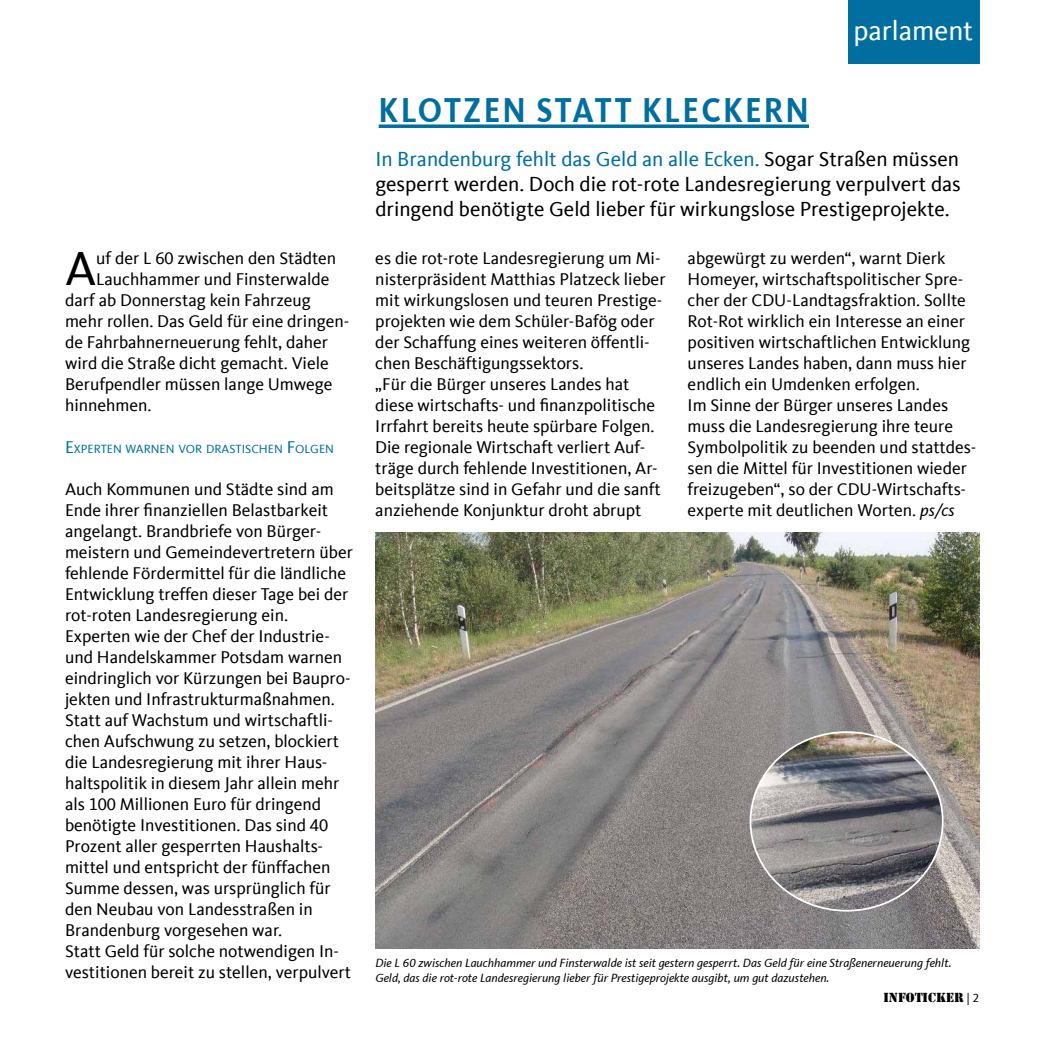
<style>
.page{position:relative;width:1042px;height:1042px;background:#fff}
.page>*{position:absolute;margin:0;border:0;box-sizing:border-box;transform-origin:0 0}
.t1{font:49px "CDU Kievit Tab";color:#000}
.t2{font:700 35.52px "CDU Kievit Tab";letter-spacing:.07em;color:#006f9f;scale:.88 1}
.t3{font:28px "CDU Kievit Tab";color:#fff}
.t4{font:21px/25.2px "CDU Kievit Tab";color:#000;text-align:justify}
.t5{font:17.5px/21px "CDU Kievit Tab";color:#000}
.t6{font:italic 12.25px/14.7px "CDU Kievit Tab";color:#000}
.t7{font:12.25px "CDU Kievit Tab";color:#006f9f}
.t8{font:12.25px "Stencil Std";color:#000}
.s1{font-size:17.5px}
.s2{color:#006f9f}
.s3{font-style:italic}
.s4{font-family:"CDU Kievit Tab"}
</style>
<div class="page">
<svg style="left:379px;top:124px;width:430px;height:4px;background:#1f80aa"></svg>
<div style="left:848px;top:0;width:132px;height:63px;background:#006f9f"></div>
<img style="left:375px;top:532px;width:605px;height:416px">
<img style="left:750px;top:732px;width:193px;height:178px">
<h1 class="t1" style="left:65px;top:241px;width:33px">A</h1>
<p class="t5" style="left:96px;top:248px;width:242px">uf der L 60 zwischen den Städten</p>
<p class="t5" style="left:96px;top:269px;width:235px">Lauchhammer und Finsterwalde</p>
<p class="t5" style="left:65px;top:290px;width:247px">darf ab Donnerstag kein Fahrzeug</p>
<p class="t5" style="left:65px;top:311px;width:286px">mehr rollen. Das Geld für eine dringen-</p>
<p class="t5" style="left:65px;top:332px;width:264px">de Fahrbahnerneuerung fehlt, daher</p>
<p class="t5" style="left:65px;top:353px;width:265px">wird die Straße dicht gemacht. Viele</p>
<p class="t5" style="left:65px;top:374px;width:269px">Berufpendler müssen lange Umwege</p>
<p class="t5" style="left:65px;top:395px;width:88px">hinnehmen.</p>
<p class="t7" style="left:65px;top:442px;width:270px"><span class="s1">E</span>XPERTEN WARNEN VOR DRASTISCHEN <span class="s1">F</span>OLGEN</p>
<p class="t5" style="left:65px;top:479px;width:289px">Auch Kommunen und Städte sind am Ende ihrer finanziellen Belastbarkeit angelangt. Brandbriefe von Bürger&shy;meistern und Gemeindevertretern über fehlende Fördermittel für die ländliche Entwicklung treffen dieser Tage bei der rot-roten Landesregierung ein.<br>Experten wie der Chef der Industrie&shy;und Handelskammer Potsdam warnen eindringlich vor Kürzungen bei Baupro&shy;jekten und Infrastrukturmaßnahmen.<br>Statt auf Wachstum und wirtschaftli&shy;chen Aufschwung zu setzen, blockiert die Landesregierung mit ihrer Haus&shy;haltspolitik in diesem Jahr allein mehr als 100 Millionen Euro für dringend benötigte Investitionen. Das sind 40<br>Prozent aller gesperrten Haushalts&shy;mittel und entspricht der fünffachen Summe dessen, was ursprünglich für den Neubau von Landesstraßen in Brandenburg vorgesehen war.<br>Statt Geld für solche notwendigen In&shy;vestitionen bereit zu stellen, verpulvert</p>
<h2 class="t2" style="left:379px;top:89px;width:490px">KLOTZEN STATT KLECKERN</h2>
<h3 class="t3" style="left:853px;top:15px;width:121px">parlament</h3>
<p class="t4" style="left:375px;top:146px;width:587px"><span class="s2">In Brandenburg fehlt das Geld an alle Ecken.</span> Sogar Straßen müssen gesperrt werden. Doch die rot-rote Landesregierung verpulvert das dringend benötigte Geld lieber für wirkungslose Prestigeprojekte.</p>
<p class="t5" style="left:375px;top:248px;width:292px">es die rot-rote Landesregierung um Mi&shy;nisterpräsident Matthias Platzeck lieber mit wirkungslosen und teuren Prestige&shy;projekten wie dem Schüler-Bafög oder der Schaffung eines weiteren öffentli&shy;chen Beschäftigungssektors.<br>„Für die Bürger unseres Landes hat diese wirtschafts- und finanzpolitische Irrfahrt bereits heute spürbare Folgen.<br>Die regionale Wirtschaft verliert Auf&shy;träge durch fehlende Investitionen, Ar&shy;beitsplätze sind in Gefahr und die sanft anziehende Konjunktur droht abrupt</p>
<p class="t5" style="left:687px;top:248px;width:290px">abgewürgt zu werden“, warnt Dierk Homeyer, wirtschaftspolitischer Spre&shy;cher der CDU-Landtagsfraktion. Sollte Rot-Rot wirklich ein Interesse an einer positiven wirtschaftlichen Entwicklung unseres Landes haben, dann muss hier endlich ein Umdenken erfolgen.<br>Im Sinne der Bürger unseres Landes muss die Landesregierung ihre teure Symbolpolitik zu beenden und stattdes&shy;sen die Mittel für Investitionen wieder freizugeben“, so der CDU-Wirtschafts&shy;experte mit deutlichen Worten. <span class="s3">ps/cs</span></p>
<p class="t6" style="left:375px;top:955px;width:578px">Die L 60 zwischen Lauchhammer und Finsterwalde ist seit gestern gesperrt. Das Geld für eine Straßenerneuerung fehlt.<br>Geld, das die rot-rote Landesregierung lieber für Prestigeprojekte ausgibt, um gut dazustehen.</p>
<p class="t8" style="left:883px;top:989px;width:97px">INFOTICKER <span class="s4">| 2</span></p>
</div>
